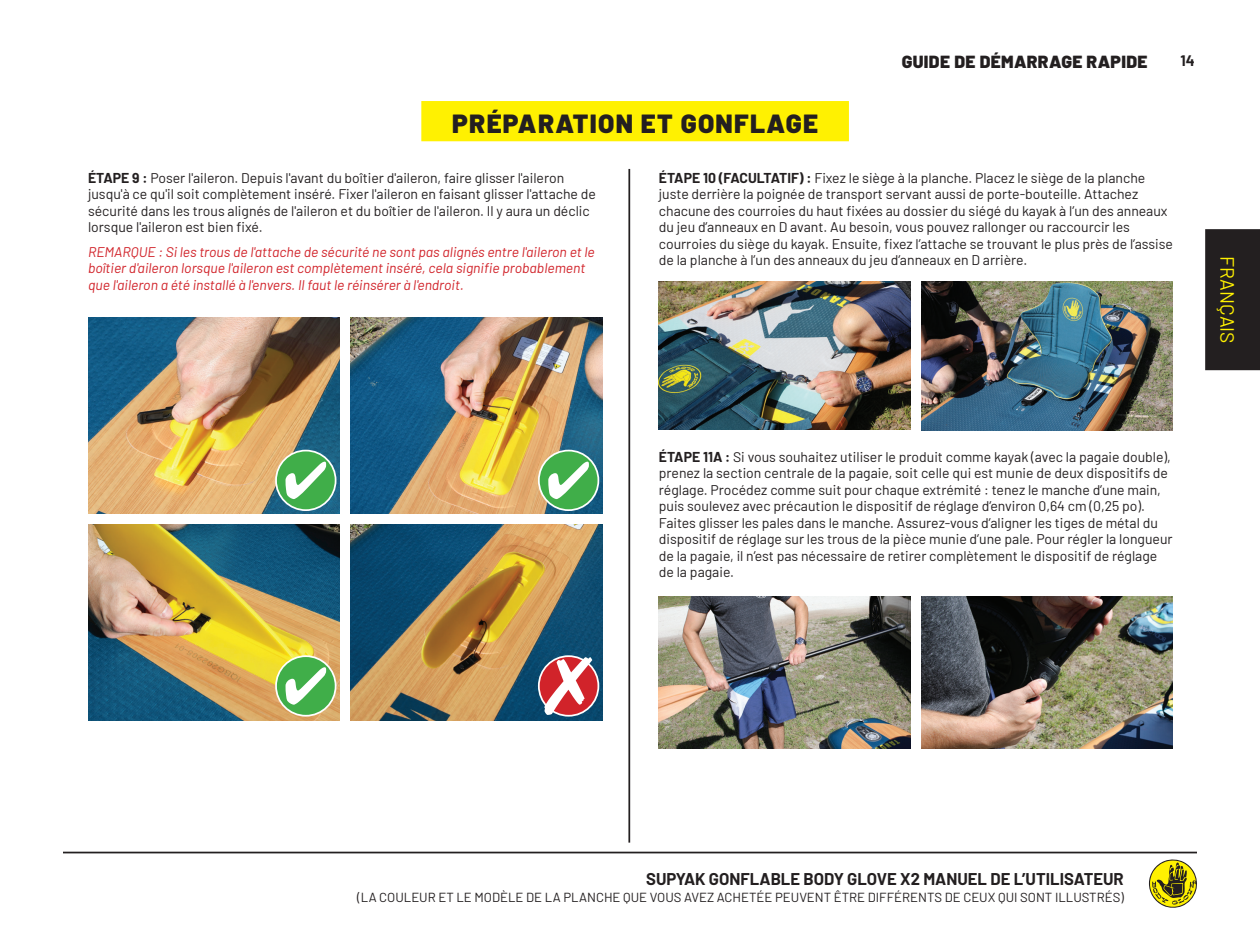
<style>
.page{position:relative;width:1260px;height:945px;background:#fff}
.page>*{position:absolute;margin:0;border:0;box-sizing:border-box;transform-origin:0 0}
.t1{font:900 26.25px "Barlow";letter-spacing:.05em;color:#231f20}
.t2{font:19.25px "Barlow";color:#fff101}
.t3{font:900 17.5px "Barlow";letter-spacing:.02em;color:#231f20}
.t4{font:700 16.62px "Barlow";color:#231f20}
.t5{font:700 14.88px "Barlow";color:#231f20}
.t6{font:14px/16.4px "Barlow";color:#231f20}
.t7{font:italic 14px/16.4px "Barlow";color:#d1232a}
.t8{font:13.12px "Barlow";color:#231f20}
.s1{font-weight:700}
</style>
<div class="page">
<div style="left:1205px;top:229px;width:55px;height:141px;background:#231f20"></div>
<hr style="left:63px;top:852px;width:1134px;height:1px;background:#231f20">
<svg style="left:1149px;top:859px;width:48px;height:49px"></svg>
<div style="left:421px;top:101px;width:428px;height:40px;background:#fff101"></div>
<hr style="left:628px;top:169px;width:2px;height:674px;background:#231f20">
<img style="left:88px;top:318px;width:252px;height:196px">
<img style="left:88px;top:524px;width:252px;height:197px">
<img style="left:350px;top:318px;width:252px;height:196px">
<img style="left:350px;top:524px;width:252px;height:197px">
<div style="left:276px;top:451px;width:60px;height:59px;background:#40ae49;border-radius:50%"></div>
<div style="left:275px;top:450px;width:62px;height:61px;border:2px solid #fff;border-radius:50%"></div>
<svg style="left:276px;top:656px;width:60px;height:60px"></svg>
<div style="left:275px;top:655px;width:62px;height:62px;border:2px solid #fff;border-radius:50%"></div>
<div style="left:539px;top:451px;width:59px;height:59px;background:#40ae49;border-radius:50%"></div>
<div style="left:538px;top:450px;width:61px;height:61px;border:2px solid #fff;border-radius:50%"></div>
<svg style="left:539px;top:656px;width:59px;height:60px"></svg>
<div style="left:538px;top:655px;width:61px;height:62px;border:2px solid #fff;border-radius:50%"></div>
<svg style="left:544px;top:657px;width:48px;height:58px"></svg>
<svg style="left:286px;top:462px;width:40px;height:37px"></svg>
<svg style="left:548px;top:462px;width:41px;height:37px"></svg>
<svg style="left:286px;top:667px;width:40px;height:38px"></svg>
<img style="left:659px;top:281px;width:251px;height:148px">
<img style="left:922px;top:281px;width:251px;height:150px">
<img style="left:659px;top:596px;width:251px;height:153px">
<img style="left:922px;top:596px;width:251px;height:153px">
<p class="t3" style="left:902px;top:49px;width:247px">GUIDE DE DÉMARRAGE RAPIDE</p>
<p class="t5" style="left:1181px;top:50px;width:16px">14</p>
<h1 class="t1" style="left:452px;top:103px;width:367px">PRÉPARATION ET GONFLAGE</h1>
<p class="t6" style="left:88px;top:169px;width:509px"><span class="s1">ÉTAPE 9 :</span> Poser l'aileron. Depuis l'avant du boîtier d'aileron, faire glisser l'aileron jusqu'à ce qu'il soit complètement inséré. Fixer l'aileron en faisant glisser l'attache de sécurité dans les trous alignés de l'aileron et du boîtier de l'aileron. Il y aura un déclic lorsque l'aileron est bien fixé.</p>
<p class="t7" style="left:88px;top:242px;width:508px">REMARQUE : Si les trous de l'attache de sécurité ne sont pas alignés entre l'aileron et le boîtier d'aileron lorsque l'aileron est complètement inséré, cela signifie probablement que l'aileron a été installé à l'envers. Il faut le réinsérer à l'endroit.</p>
<p class="t6" style="left:659px;top:169px;width:516px"><span class="s1">ÉTAPE 10 (FACULTATIF) :</span> Fixez le siège à la planche. Placez le siège de la planche juste derrière la poignée de transport servant aussi de porte-bouteille. Attachez chacune des courroies du haut fixées au dossier du siégé du kayak à l’un des anneaux du jeu d’anneaux en D avant. Au besoin, vous pouvez rallonger ou raccourcir les courroies du siège du kayak. Ensuite, fixez l’attache se trouvant le plus près de l’assise de la planche à l’un des anneaux du jeu d’anneaux en D arrière.</p>
<h2 class="t2" style="left:1241px;top:256px;width:89px;rotate:90deg">FRANÇAIS</h2>
<p class="t6" style="left:659px;top:448px;width:515px"><span class="s1">ÉTAPE 11A :</span> Si vous souhaitez utiliser le produit comme kayak (avec la pagaie double), prenez la section centrale de la pagaie, soit celle qui est munie de deux dispositifs de réglage. Procédez comme suit pour chaque extrémité : tenez le manche d’une main, puis soulevez avec précaution le dispositif de réglage d’environ 0,64 cm (0,25 po).<br>Faites glisser les pales dans le manche. Assurez-vous d’aligner les tiges de métal du dispositif de réglage sur les trous de la pièce munie d’une pale. Pour régler la longueur de la pagaie, il n’est pas nécessaire de retirer complètement le dispositif de réglage de la pagaie.</p>
<p class="t4" style="left:646px;top:866px;width:479px">SUPYAK GONFLABLE BODY GLOVE X2 MANUEL DE L’UTILISATEUR</p>
<p class="t8" style="left:357px;top:888px;width:768px">(LA COULEUR ET LE MODÈLE DE LA PLANCHE QUE VOUS AVEZ ACHETÉE PEUVENT ÊTRE DIFFÉRENTS DE CEUX QUI SONT ILLUSTRÉS)</p>
</div>
